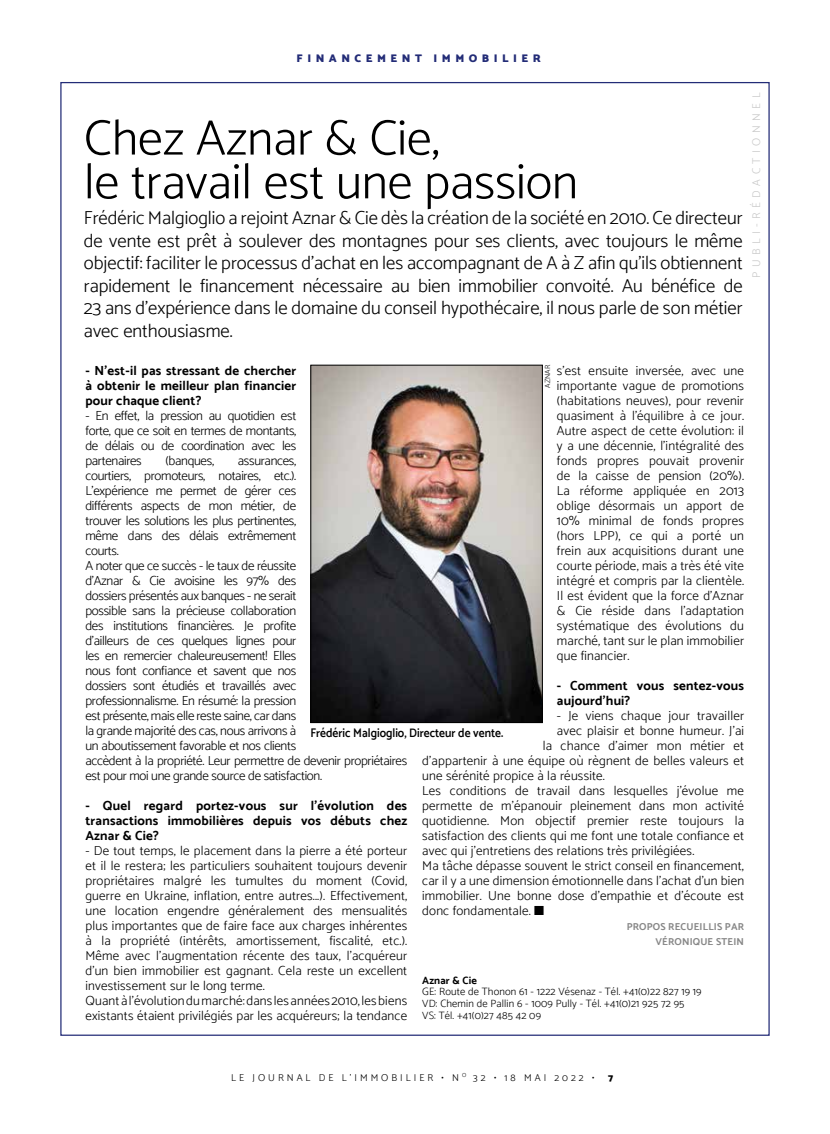
<style>
.page{position:relative;width:830px;height:1134px;background:#fff}
.page>*{position:absolute;margin:0;border:0;box-sizing:border-box;transform-origin:0 0}
.t1{font:300 50px/43.8px "Catamaran";color:#000}
.t2{font:300 18.75px/22.5px "Catamaran";color:#000;text-align:justify}
.t3{font:300 13.12px/15px "Catamaran";letter-spacing:.015em;color:#000;text-align:justify}
.t4{font:300 13.12px/15px "Catamaran";letter-spacing:-.02em;color:#000}
.t5{font:700 13.12px/15px "Catamaran";letter-spacing:.015em;color:#000;text-align:justify}
.t6{font:600 12.5px "Catamaran";color:#000;scale:.92 1}
.t7{font:900 11.25px "Catamaran";letter-spacing:.4em;color:#232c77}
.t8{font:300 11.25px "Catamaran";letter-spacing:.4em;color:#c8c8c8}
.t9{font:300 10.62px/11.9px "Catamaran";letter-spacing:.015em;color:#000}
.t10{font:700 10.62px "Catamaran";letter-spacing:.015em;color:#000}
.t11{font:300 10px "Catamaran";letter-spacing:.3em;color:#000}
.t12{font:700 10px/15px "Catamaran";letter-spacing:.015em;color:#878787;text-align:right}
.t13{font:900 10px "Catamaran";color:#000}
.t14{font:300 7.5px "Catamaran";letter-spacing:.01em;color:#000}
</style>
<div class="page">
<img style="left:312px;top:367px;width:228px;height:354px">
<div style="left:310px;top:365px;width:232px;height:358px;border:1px solid #000"></div>
<p class="t7" style="left:296px;top:51px;width:245px">FINANCEMENT IMMOBILIER</p>
<p class="t8" style="left:749px;top:278px;width:187px;rotate:-90deg">PUBLI-RÉDACTIONNEL</p>
<h1 class="t1" style="left:84px;top:115px;width:495px">Chez Aznar &amp; Cie,<br>le travail est une passion</h1>
<p class="t2" style="left:84px;top:207px;width:660px">Frédéric Malgioglio a rejoint Aznar &amp; Cie dès la création de la société en 2010. Ce directeur de vente est prêt à soulever des montagnes pour ses clients, avec toujours le même objectif: faciliter le processus d’achat en les accompagnant de A à Z afin qu’ils obtiennent rapidement le financement nécessaire au bien immobilier convoité. Au bénéfice de 23 ans d’expérience dans le domaine du conseil hypothécaire, il nous parle de son métier avec enthousiasme.</p>
<p class="t14" style="left:543px;top:388px;width:24px;rotate:-90deg">AZNAR</p>
<p class="t5" style="left:85px;top:363px;width:212px">- N’est-il pas stressant de chercher à obtenir le meilleur plan financier pour chaque client?</p>
<p class="t3" style="left:85px;top:408px;width:212px">- En effet, la pression au quotidien est forte, que ce soit en termes de montants, de délais ou de coordination avec les partenaires</p>
<p class="t3" style="left:556px;top:363px;width:189px">s’est ensuite inversée, avec une importante vague de promotions (habitations neuves), pour revenir quasiment à l’équilibre à ce jour.<br>Autre aspect de cette évolution: il y a une décennie, l’intégralité des fonds propres pouvait provenir de la caisse de pension (20%).<br>La réforme appliquée en 2013 oblige désormais un apport de 10% minimal de fonds propres (hors LPP), ce qui a porté un frein aux acquisitions durant une courte période, mais a très été vite intégré et compris par la clientèle.<br>Il est évident que la force d’Aznar &amp; Cie réside dans l’adaptation systématique des évolutions du marché, tant sur le plan immobilier que financier.</p>
<p class="t5" style="left:556px;top:678px;width:189px">- Comment vous sentez-vous aujourd’hui?</p>
<p class="t3" style="left:556px;top:708px;width:189px">- Je viens chaque jour travailler</p>
<p class="t3" style="left:556px;top:723px;width:189px">avec plaisir et bonne humeur. J’ai</p>
<p class="t3" style="left:542px;top:738px;width:203px">la chance d’aimer mon métier et</p>
<p class="t3" style="left:422px;top:753px;width:323px">d’appartenir à une équipe où règnent de belles valeurs et</p>
<p class="t3" style="left:422px;top:768px;width:184px">une sérénité propice à la réussite.</p>
<p class="t3" style="left:422px;top:783px;width:323px">Les conditions de travail dans lesquelles j’évolue me</p>
<p class="t3" style="left:422px;top:798px;width:323px">permette de m’épanouir pleinement dans mon activité</p>
<p class="t3" style="left:422px;top:813px;width:323px">quotidienne. Mon objectif premier reste toujours la</p>
<p class="t3" style="left:422px;top:828px;width:323px">satisfaction des clients qui me font une totale confiance et</p>
<p class="t3" style="left:422px;top:843px;width:273px">avec qui j’entretiens des relations très privilégiées.</p>
<p class="t3" style="left:422px;top:858px;width:323px">Ma tâche dépasse souvent le strict conseil en financement,</p>
<p class="t3" style="left:422px;top:873px;width:323px">car il y a une dimension émotionnelle dans l’achat d’un bien</p>
<p class="t3" style="left:422px;top:888px;width:323px">immobilier. Une bonne dose d’empathie et d’écoute est</p>
<p class="t3" style="left:422px;top:903px;width:123px">donc fondamentale. ■</p>
<p class="t12" style="left:626px;top:919px;width:119px">PROPOS RECUEILLIS PAR<br>VÉRONIQUE STEIN</p>
<p class="t10" style="left:422px;top:974px;width:56px">Aznar &amp; Cie</p>
<p class="t9" style="left:422px;top:986px;width:281px">GE: Route de Thonon 61 - 1222 Vésenaz - Tél. +41(0)22 827 19 19<br>VD: Chemin de Pallin 6 - 1009 Pully - Tél. +41(0)21 925 72 95<br>VS: Tél. +41(0)27 485 42 09</p>
<p class="t4" style="left:165px;top:453px;width:50px">(banques,</p>
<p class="t4" style="left:85px;top:453px;width:323px;text-indent:152px">assurances,<br>courtiers, promoteurs, notaires, etc.).<br>L’expérience me permet de gérer ces<br>différents aspects de mon métier, de<br>trouver les solutions les plus pertinentes,<br>même dans des délais extrêmement<br>courts.<br>A noter que ce succès - le taux de réussite<br>d’Aznar &amp; Cie avoisine les 97% des<br>dossiers présentés aux banques - ne serait<br>possible sans la précieuse collaboration<br>des institutions financières. Je profite<br>d’ailleurs de ces quelques lignes pour<br>les en remercier chaleureusement! Elles<br>nous font confiance et savent que nos<br>dossiers sont étudiés et travaillés avec<br>professionnalisme. En résumé: la pression<br>est présente, mais elle reste saine, car dans<br>la grande majorité des cas, nous arrivons à<br>un aboutissement favorable et nos clients<br>accèdent à la propriété. Leur permettre de devenir propriétaires est pour moi une grande source de satisfaction.</p>
<p class="t5" style="left:85px;top:798px;width:323px">- Quel regard portez-vous sur l’évolution des transactions immobilières depuis vos débuts chez Aznar &amp; Cie?</p>
<p class="t3" style="left:85px;top:843px;width:323px;text-align:left">- De tout temps, le placement dans la pierre a été porteur et il le restera; les particuliers souhaitent toujours devenir propriétaires malgré les tumultes du moment (Covid, guerre en Ukraine, inflation, entre autres...). Effectivement, une location engendre généralement des mensualités plus importantes que de faire face aux charges inhérentes à la propriété (intérêts, amortissement, fiscalité, etc.).<br>Même avec l’augmentation récente des taux, l’acquéreur d’un bien immobilier est gagnant. Cela reste un excellent investissement sur le long terme.<br>Quant à l’évolution du marché: dans les années 2010, les biens existants étaient privilégiés par les acquéreurs; la tendance</p>
<p class="t6" style="left:310px;top:725px;width:211px">Frédéric Malgioglio, Directeur de vente.</p>
<p class="t11" style="left:231px;top:1071px;width:364px">LE JOURNAL DE L’IMMOBILIER • N <sup>O</sup> 32 • 18 MAI 2022 •</p>
<p class="t13" style="left:607px;top:1071px;width:7px">7</p>
</div>
